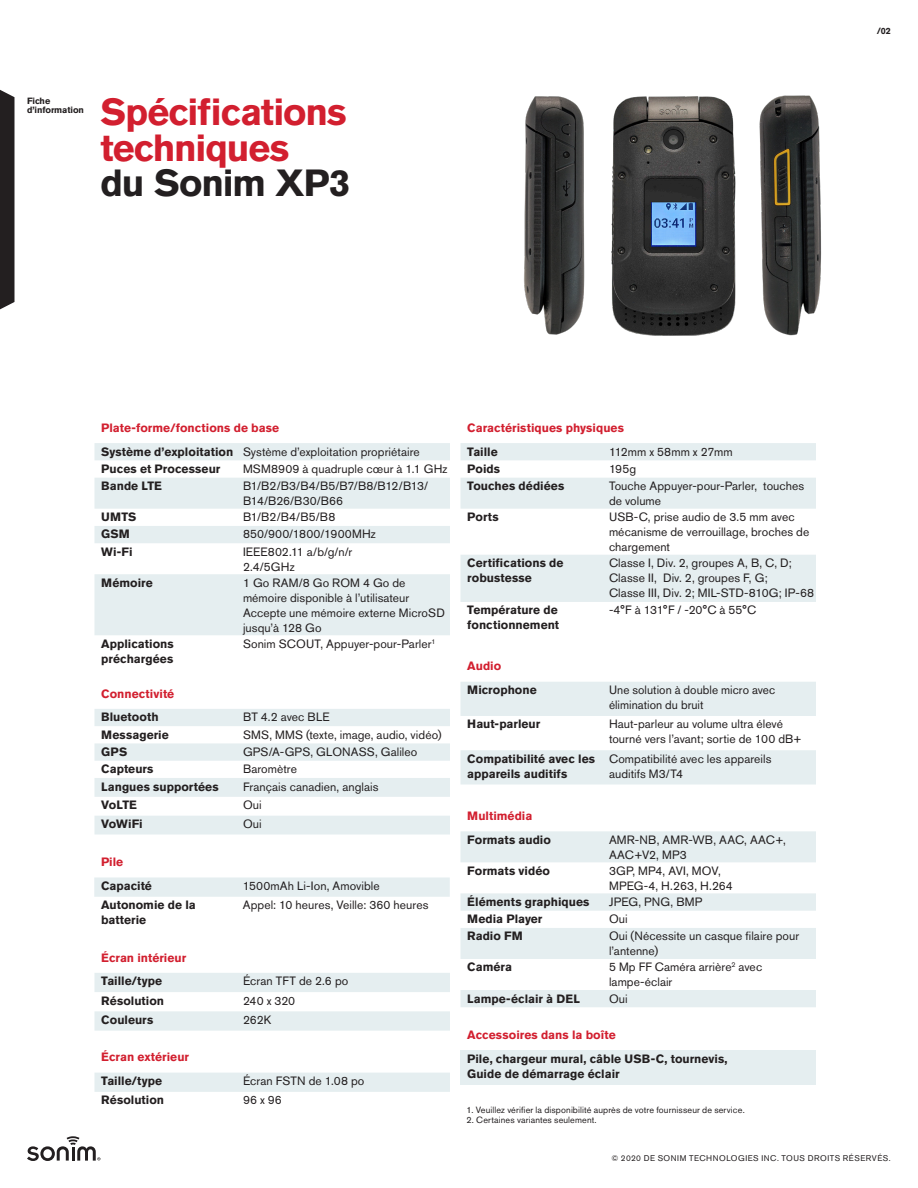
<style>
.page{position:relative;width:918px;height:1188px;background:#fff}
.page>*{position:absolute;margin:0;border:0;box-sizing:border-box;transform-origin:0 0}
.t1{font:700 37.5px/35.2px "Akzidenz Grotesk Pro";letter-spacing:-.03em;color:#d21f2f}
.t2{font:700 37.5px "Akzidenz Grotesk Pro";letter-spacing:-.03em;color:#231f20}
.Table{font:12px/15px "Akzidenz Grotesk Pro";letter-spacing:.005em;color:#231f20}
.Table_Bold{font:700 12px/15px "Akzidenz Grotesk Pro";color:#231f20}
.Table_Bold-2{font:700 12px "Akzidenz Grotesk Pro";color:#d21f2f}
.Caption_6_7{font:9px "Akzidenz Grotesk Pro";letter-spacing:.015em;color:#231f20}
.t3{font:700 9px/9px "Akzidenz Grotesk Pro";letter-spacing:-.01em;color:#231f20}
.t4{font:8.25px "Akzidenz Grotesk Pro";letter-spacing:.06em;color:#231f20}
</style>
<div class="page">
<svg style="left:27px;top:1136px;width:73px;height:25px"></svg>
<svg style="left:0;top:90px;width:15px;height:219px;background:#302d2e"></svg>
<img style="left:524px;top:96px;width:61px;height:239px">
<img style="left:767px;top:95px;width:55px;height:241px">
<svg style="left:94px;top:443px;width:356px;height:192px;fill:#e5eef0"></svg>
<svg style="left:460px;top:443px;width:356px;height:159px;fill:#e5eef0"></svg>
<svg style="left:460px;top:831px;width:356px;height:176px;fill:#e5eef0"></svg>
<svg style="left:94px;top:709px;width:356px;height:126px;fill:#e5eef0"></svg>
<div style="left:94px;top:878px;width:356px;height:19px;background:#e5eef0"></div>
<svg style="left:94px;top:973px;width:356px;height:58px"></svg>
<div style="left:94px;top:1073px;width:356px;height:19px;background:#e5eef0"></div>
<svg style="left:460px;top:682px;width:356px;height:102px"></svg>
<div style="left:460px;top:1050px;width:356px;height:35px;background:#e5eef0"></div>
<img style="left:611px;top:96px;width:156px;height:240px">
<p class="t3" style="left:27px;top:96px;width:59px">Fiche d’information</p>
<p class="t1" style="left:100px;top:94px;width:248px">Spécifications techniques</p>
<p class="t2" style="left:100px;top:158px;width:251px">du Sonim XP3</p>
<p class="t3" style="left:877px;top:26px;width:16px">/02</p>
<p class="Table_Bold-2" style="left:101px;top:420px;width:179px">Plate-forme/fonctions de base</p>
<p class="Table_Bold" style="left:101px;top:444px;width:134px">Système d’exploitation</p>
<p class="Table" style="left:243px;top:444px;width:178px">Système d’exploitation propriétaire</p>
<p class="Table_Bold" style="left:101px;top:461px;width:121px">Puces et Processeur</p>
<p class="Table" style="left:243px;top:461px;width:206px">MSM8909 à quadruple cœur à 1.1 GHz</p>
<p class="Table_Bold" style="left:101px;top:478px;width:62px">Bande LTE</p>
<p class="Table" style="left:243px;top:478px;width:187px">B1/B2/B3/B4/B5/B7/B8/B12/B13/<br>B14/B26/B30/B66</p>
<p class="Table_Bold" style="left:101px;top:509px;width:37px">UMTS</p>
<p class="Table" style="left:243px;top:509px;width:94px">B1/B2/B4/B5/B8</p>
<p class="Table_Bold" style="left:101px;top:527px;width:30px">GSM</p>
<p class="Table" style="left:243px;top:527px;width:134px">850/900/1800/1900MHz</p>
<p class="Table_Bold" style="left:101px;top:544px;width:33px">Wi-Fi</p>
<p class="Table" style="left:243px;top:544px;width:111px">IEEE802.11 a/b/g/n/r</p>
<p class="Table" style="left:243px;top:559px;width:53px">2.4/5GHz</p>
<p class="Table_Bold" style="left:101px;top:575px;width:53px">Mémoire</p>
<p class="Table" style="left:243px;top:575px;width:168px">1 Go RAM/8 Go ROM 4 Go de mémoire disponible à l’utilisateur</p>
<p class="Table" style="left:243px;top:605px;width:203px">Accepte une mémoire externe MicroSD jusqu’à 128 Go</p>
<p class="Table_Bold" style="left:101px;top:636px;width:74px">Applications préchargées</p>
<p class="Table" style="left:243px;top:636px;width:194px">Sonim SCOUT, Appuyer-pour-Parler<sup>1</sup></p>
<p class="Table_Bold-2" style="left:101px;top:686px;width:75px">Connectivité</p>
<p class="Table_Bold" style="left:101px;top:710px;width:59px">Bluetooth</p>
<p class="Table" style="left:243px;top:710px;width:88px">BT 4.2 avec BLE</p>
<p class="Table_Bold" style="left:101px;top:727px;width:69px">Messagerie</p>
<p class="Table" style="left:243px;top:727px;width:200px">SMS, MMS (texte, image, audio, vidéo)</p>
<p class="Table_Bold" style="left:101px;top:744px;width:28px">GPS</p>
<p class="Table" style="left:243px;top:744px;width:176px">GPS/A-GPS, GLONASS, Galileo</p>
<p class="Table_Bold" style="left:101px;top:761px;width:54px">Capteurs</p>
<p class="Table" style="left:243px;top:761px;width:56px">Baromètre</p>
<p class="Table_Bold" style="left:101px;top:779px;width:119px">Langues supportées</p>
<p class="Table" style="left:243px;top:779px;width:137px">Français canadien, anglais</p>
<p class="Table_Bold" style="left:101px;top:798px;width:37px">VoLTE</p>
<p class="Table" style="left:243px;top:798px;width:20px">Oui</p>
<p class="Table_Bold" style="left:101px;top:816px;width:43px">VoWiFi</p>
<p class="Table" style="left:243px;top:816px;width:20px">Oui</p>
<p class="Table_Bold-2" style="left:101px;top:854px;width:24px">Pile</p>
<p class="Table_Bold" style="left:101px;top:878px;width:52px">Capacité</p>
<p class="Table" style="left:243px;top:878px;width:138px">1500mAh Li-Ion, Amovible</p>
<p class="Table_Bold" style="left:101px;top:897px;width:96px">Autonomie de la batterie</p>
<p class="Table" style="left:243px;top:898px;width:187px">Appel: 10 heures, Veille: 360 heures</p>
<p class="Table_Bold-2" style="left:101px;top:950px;width:87px">Écran intérieur</p>
<p class="Table_Bold" style="left:101px;top:974px;width:63px">Taille/type</p>
<p class="Table" style="left:243px;top:974px;width:107px">Écran TFT de 2.6 po</p>
<p class="Table_Bold" style="left:101px;top:993px;width:64px">Résolution</p>
<p class="Table" style="left:243px;top:993px;width:54px">240 x 320</p>
<p class="Table_Bold" style="left:101px;top:1012px;width:54px">Couleurs</p>
<p class="Table" style="left:243px;top:1012px;width:30px">262K</p>
<p class="Table_Bold-2" style="left:101px;top:1049px;width:89px">Écran extérieur</p>
<p class="Table_Bold" style="left:101px;top:1073px;width:63px">Taille/type</p>
<p class="Table" style="left:243px;top:1073px;width:123px">Écran FSTN de 1.08 po</p>
<p class="Table_Bold" style="left:101px;top:1093px;width:64px">Résolution</p>
<p class="Table" style="left:243px;top:1093px;width:40px">96 x 96</p>
<p class="Table_Bold-2" style="left:467px;top:420px;width:158px">Caractéristiques physiques</p>
<p class="Table_Bold" style="left:467px;top:444px;width:32px">Taille</p>
<p class="Table" style="left:609px;top:444px;width:125px">112mm x 58mm x 27mm</p>
<p class="Table_Bold" style="left:467px;top:461px;width:34px">Poids</p>
<p class="Table" style="left:609px;top:461px;width:29px">195g</p>
<p class="Table_Bold" style="left:467px;top:478px;width:99px">Touches dédiées</p>
<p class="Table" style="left:609px;top:478px;width:197px">Touche Appuyer-pour-Parler, touches de volume</p>
<p class="Table_Bold" style="left:467px;top:509px;width:33px">Ports</p>
<p class="Table" style="left:609px;top:509px;width:202px">USB-C, prise audio de 3.5 mm avec mécanisme de verrouillage, broches de chargement</p>
<p class="Table_Bold" style="left:467px;top:555px;width:98px">Certifications de robustesse</p>
<p class="Table" style="left:609px;top:555px;width:184px">Classe I, Div. 2, groupes A, B, C, D;</p>
<p class="Table" style="left:609px;top:570px;width:160px">Classe II, Div. 2, groupes F, G;</p>
<p class="Table" style="left:609px;top:585px;width:207px">Classe III, Div. 2; MIL-STD-810G; IP-68</p>
<p class="Table_Bold" style="left:467px;top:603px;width:93px">Température de fonctionnement</p>
<p class="Table" style="left:609px;top:603px;width:149px">-4°F à 131°F / -20°C à 55°C</p>
<p class="Table_Bold-2" style="left:467px;top:658px;width:35px">Audio</p>
<p class="Table_Bold" style="left:467px;top:682px;width:71px">Microphone</p>
<p class="Table" style="left:609px;top:682px;width:168px">Une solution à double micro avec élimination du bruit</p>
<p class="Table_Bold" style="left:467px;top:717px;width:75px">Haut-parleur</p>
<p class="Table" style="left:609px;top:717px;width:195px">Haut-parleur au volume ultra élevé tourné vers l’avant; sortie de 100 dB+</p>
<p class="Table_Bold" style="left:467px;top:751px;width:129px">Compatibilité avec les appareils auditifs</p>
<p class="Table" style="left:609px;top:751px;width:164px">Compatibilité avec les appareils auditifs M3/T4</p>
<p class="Table_Bold-2" style="left:467px;top:808px;width:67px">Multimédia</p>
<p class="Table_Bold" style="left:467px;top:832px;width:85px">Formats audio</p>
<p class="Table" style="left:609px;top:832px;width:178px">AMR-NB, AMR-WB, AAC, AAC+,</p>
<p class="Table" style="left:609px;top:847px;width:79px">AAC+V2, MP3</p>
<p class="Table_Bold" style="left:467px;top:863px;width:84px">Formats vidéo</p>
<p class="Table" style="left:609px;top:863px;width:113px">3GP, MP4, AVI, MOV,</p>
<p class="Table" style="left:609px;top:878px;width:125px">MPEG-4, H.263, H.264</p>
<p class="Table_Bold" style="left:467px;top:894px;width:124px">Éléments graphiques</p>
<p class="Table" style="left:609px;top:894px;width:95px">JPEG, PNG, BMP</p>
<p class="Table_Bold" style="left:467px;top:911px;width:77px">Media Player</p>
<p class="Table" style="left:609px;top:911px;width:20px">Oui</p>
<p class="Table_Bold" style="left:467px;top:929px;width:57px">Radio FM</p>
<p class="Table" style="left:609px;top:929px;width:192px">Oui (Nécessite un casque filaire pour l’antenne)</p>
<p class="Table_Bold" style="left:467px;top:960px;width:46px">Caméra</p>
<p class="Table" style="left:609px;top:960px;width:155px">5 Mp FF Caméra arrière<sup>2</sup> avec lampe-éclair</p>
<p class="Table_Bold" style="left:467px;top:991px;width:114px">Lampe-éclair à DEL</p>
<p class="Table" style="left:609px;top:991px;width:20px">Oui</p>
<p class="Table_Bold-2" style="left:467px;top:1027px;width:150px">Accessoires dans la boîte</p>
<p class="Table_Bold" style="left:467px;top:1051px;width:262px">Pile, chargeur mural, câble USB-C, tournevis,<br>Guide de démarrage éclair</p>
<p class="Caption_6_7" style="left:466px;top:1104px;width:280px">1. Veuillez vérifier la disponibilité auprès de votre fournisseur de service.</p>
<p class="Caption_6_7" style="left:466px;top:1114px;width:132px">2. Certaines variantes seulement.</p>
<p class="t4" style="left:611px;top:1153px;width:281px">© 2020 DE SONIM TECHNOLOGIES INC. TOUS DROITS RÉSERVÉS.</p>
</div>
